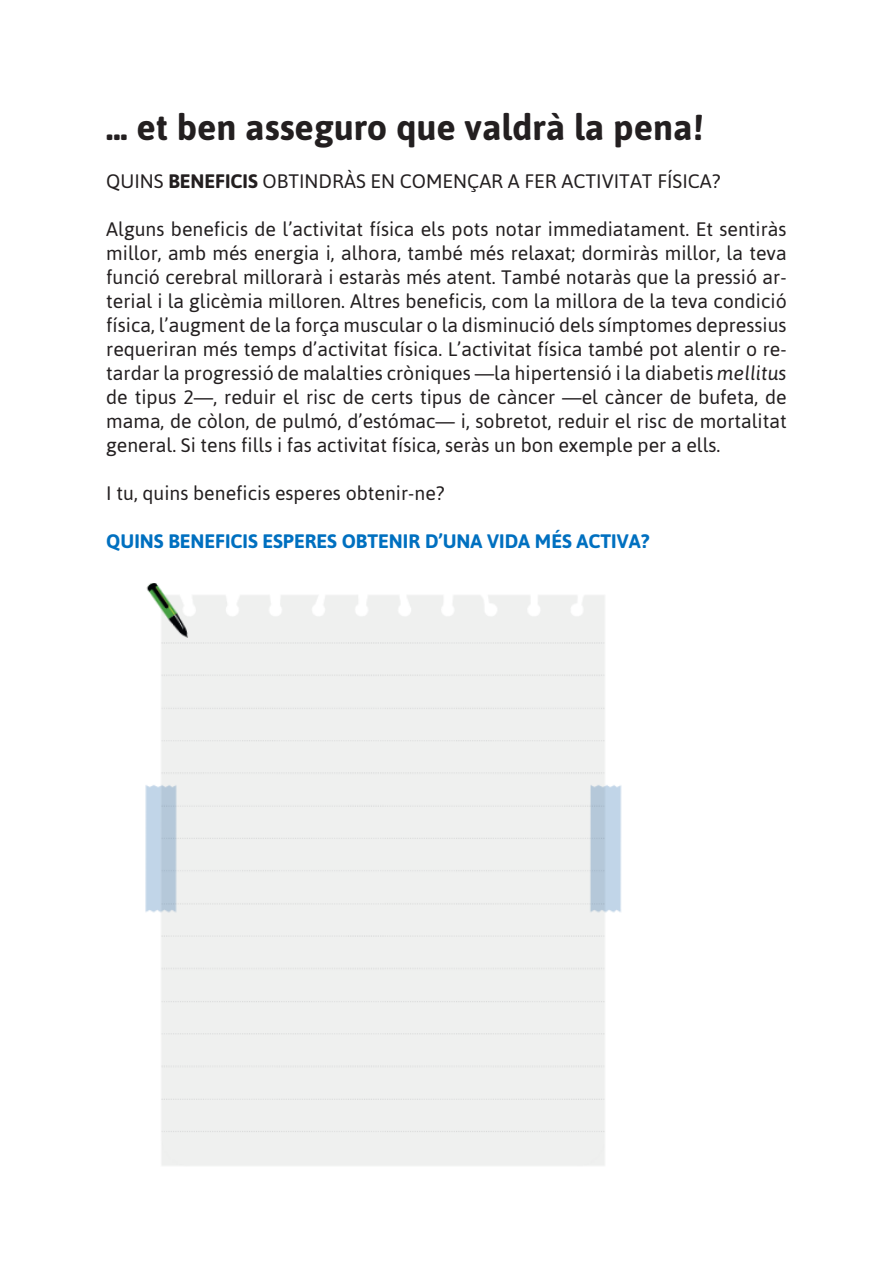
<style>
.page{position:relative;width:893px;height:1263px;background:#fff}
.page>*{position:absolute;margin:0;border:0;box-sizing:border-box;transform-origin:0 0}
.t1{font:700 36px "Asap";color:#231f20}
.t2{font:19.5px/24px "Asap";color:#231f20;text-align:justify}
.t3{font:700 19.5px "Asap";color:#0070c0}
.s1{font-weight:700}
.s2{font-style:italic}
</style>
<div class="page">
<img style="left:145px;top:583px;width:477px;height:583px">
<p class="t1" style="left:106px;top:106px;width:598px">... et ben asseguro que valdrà la pena!</p>
<p class="t2" style="left:106px;top:169px;width:616px">QUINS <span class="s1">BENEFICIS</span> OBTINDRÀS EN COMENÇAR A FER ACTIVITAT FÍSICA?</p>
<p class="t2" style="left:106px;top:217px;width:682px">Alguns beneficis de l’activitat física els pots notar immediatament. Et sentiràs millor, amb més energia i, alhora, també més relaxat; dormiràs millor, la teva funció cerebral millorarà i estaràs més atent. També notaràs que la pressió ar&shy;terial i la glicèmia milloren. Altres beneficis, com la millora de la teva condició física, l’augment de la força muscular o la disminució dels símptomes depressius requeriran més temps d’activitat física. L’activitat física també pot alentir o re&shy;tardar la progressió de malalties cròniques —la hipertensió i la diabetis <span class="s2">mellitus </span>de tipus 2—, reduir el risc de certs tipus de càncer —el càncer de bufeta, de mama, de còlon, de pulmó, d’estómac— i, sobretot, reduir el risc de mortalitat general. Si tens fills i fas activitat física, seràs un bon exemple per a ells.</p>
<p class="t2" style="left:106px;top:481px;width:340px">I tu, quins beneficis esperes obtenir-ne?</p>
<p class="t3" style="left:106px;top:530px;width:545px">QUINS BENEFICIS ESPERES OBTENIR D’UNA VIDA MÉS ACTIVA?</p>
</div>
